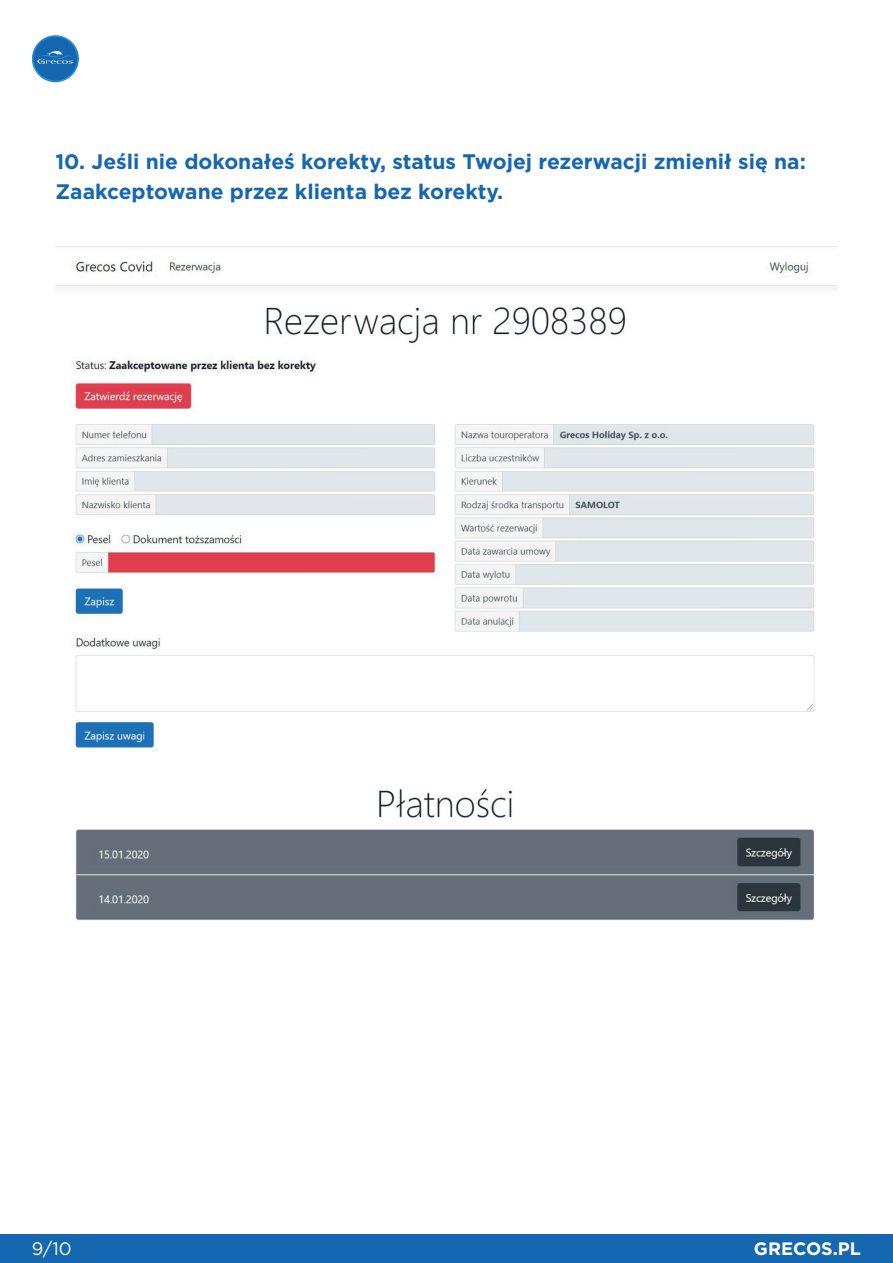
<style>
.page{position:relative;width:893px;height:1263px;background:#fff}
.page>*{position:absolute;margin:0;border:0;box-sizing:border-box;transform-origin:0 0}
.t1{font:700 21px/30px "Gotham";color:#1567af}
.t2{font:700 18px "Gotham";color:#fff}
.t3{font:18px "Gotham";color:#fff}
</style>
<div class="page">
<img style="left:55px;top:246px;width:783px;height:675px">
<div style="left:0;top:1234px;width:893px;height:29px;background:#1567af"></div>
<svg style="left:32px;top:35px;width:47px;height:47px"></svg>
<p class="t1" style="left:55px;top:147px;width:752px">10. Jeśli nie dokonałeś korekty, status Twojej rezerwacji zmienił się na:<br>Zaakceptowane przez klienta bez korekty.</p>
<p class="t3" style="left:32px;top:1237px;width:41px">9/10</p>
<p class="t2" style="left:754px;top:1236px;width:109px">GRECOS.PL</p>
</div>
